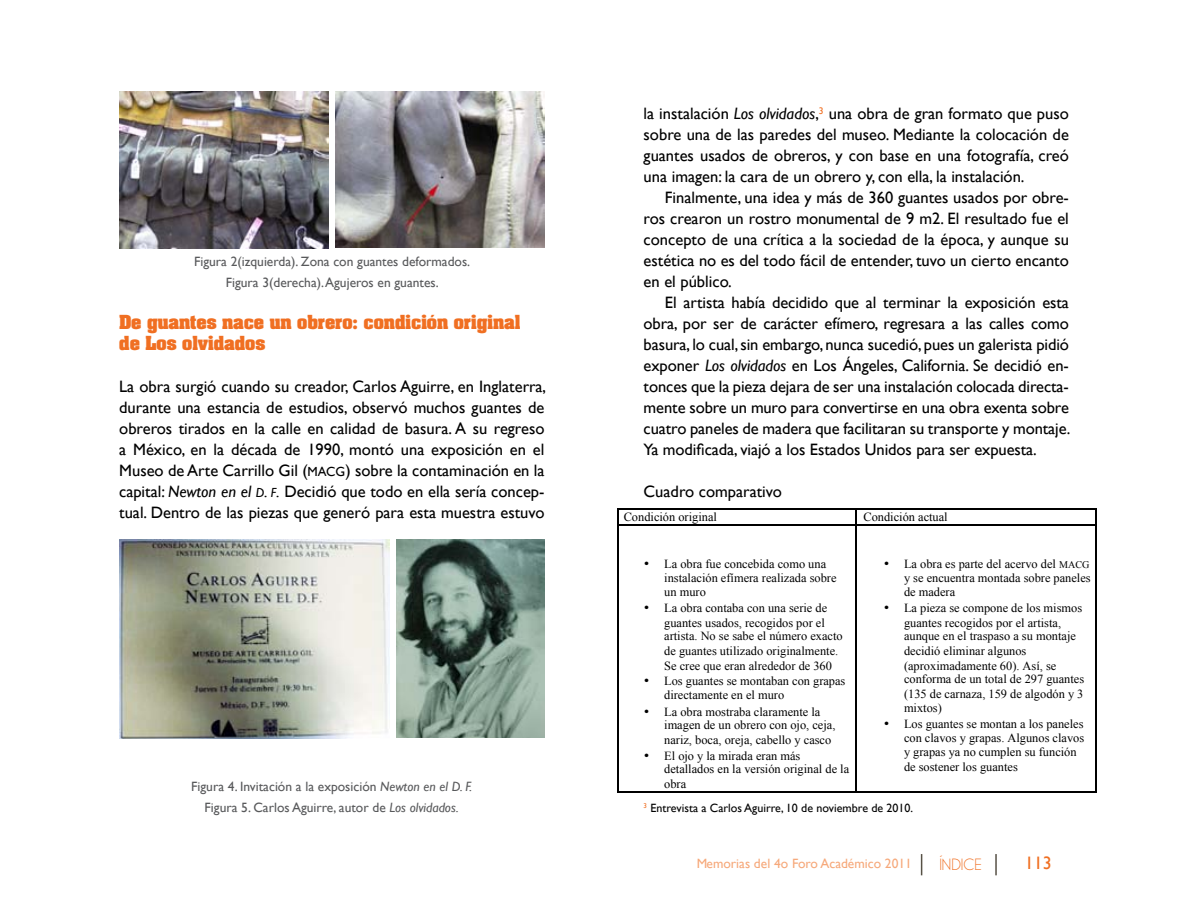
<style>
.page{position:relative;width:1188px;height:918px;background:#fff}
.page>*{position:absolute;margin:0;border:0;box-sizing:border-box;transform-origin:0 0}
.t1{font:18px "Gill Sans";color:#f06f22}
.t2{font:16.5px/21px "Gill Sans";color:#000;text-align:justify}
.t3{font:700 16.5px/21px "Aachen";color:#f06f22}
.t4{font:16.5px "Champagne&Limousines";color:#f06f22}
.t5{font:13.5px/21px "Gill Sans";color:#58595b;text-align:center}
.t6{font:13.5px "Gill Sans";color:#f06f22}
.t7{font:12.45px/14.2px "Times New Roman";color:#000}
.t8{font:12px "Gill Sans";color:#000}
.s1{font-family:"Gill Sans MT SC800";font-size:13.2px}
.s2{font-style:italic}
.s3{font-family:"Gill Sans MT Italic SC800";font-size:13.2px}
.s4{font-family:"Gill Sans MT Italic SC800"}
.s5{font-size:10.2px}
</style>
<div class="page">
<hr style="left:995px;top:854px;width:2px;height:21px;background:#575146">
<svg style="left:921px;top:854px;width:1px;height:21px"></svg>
<img style="left:119px;top:91px;width:209px;height:157px">
<img style="left:336px;top:91px;width:208px;height:157px">
<img style="left:396px;top:539px;width:149px;height:199px">
<img style="left:119px;top:539px;width:270px;height:199px">
<hr style="left:618px;top:509px;width:238px;height:1px;background:#000">
<hr style="left:857px;top:509px;width:238px;height:1px;background:#000">
<svg style="left:617px;top:509px;width:1px;height:16px"></svg>
<hr style="left:618px;top:524px;width:238px;height:1px;background:#000">
<svg style="left:856px;top:509px;width:1px;height:16px"></svg>
<hr style="left:857px;top:524px;width:238px;height:1px;background:#000">
<svg style="left:1095px;top:509px;width:2px;height:16px"></svg>
<hr style="left:617px;top:525px;width:1px;height:266px;background:#000">
<hr style="left:618px;top:791px;width:238px;height:1px;background:#000">
<hr style="left:856px;top:525px;width:1px;height:266px;background:#000">
<hr style="left:857px;top:791px;width:238px;height:1px;background:#000">
<hr style="left:1095px;top:525px;width:2px;height:266px;background:#000">
<p class="t5" style="left:194px;top:251px;width:278px">Figura 2(izquierda). Zona con guantes deformados.<br>Figura 3(derecha). Agujeros en guantes.</p>
<p class="t3" style="left:119px;top:311px;width:403px">De guantes nace un obrero: condición original de Los olvidados</p>
<p class="t2" style="left:119px;top:376px;width:428px">La obra surgió cuando su creador, Carlos Aguirre, en Inglaterra, durante una estancia de estudios, observó muchos guantes de obreros tirados en la calle en calidad de basura. A su regreso a México, en la década de 1990, montó una exposición en el Museo de Arte Carrillo Gil (<span class="s1">MACG</span>) sobre la contaminación en la capital: <span class="s2">Newton en el</span> <span class="s3">d</span><span class="s4">.</span> <span class="s3">f</span><span class="s2">.</span> Decidió que todo en ella sería concep&shy;tual. Dentro de las piezas que generó para esta muestra estuvo</p>
<p class="t5" style="left:191px;top:776px;width:283px">Figura 4. Invitación a la exposición <span class="s2">Newton en el D. F.<br></span>Figura 5. Carlos Aguirre, autor de <span class="s2">Los olvidados.</span></p>
<p class="t2" style="left:644px;top:103px;width:427px">la instalación <span class="s2">Los olvidados</span>,<sup>3</sup> una obra de gran formato que puso sobre una de las paredes del museo. Mediante la colocación de guantes usados de obreros, y con base en una fotografía, creó una imagen: la cara de un obrero y, con ella, la instalación.</p>
<p class="t2" style="left:644px;top:187px;width:427px;text-indent:21px">Finalmente, una idea y más de 360 guantes usados por obre&shy;ros crearon un rostro monumental de 9 m2. El resultado fue el concepto de una crítica a la sociedad de la época, y aunque su estética no es del todo fácil de entender, tuvo un cierto encanto en el público.</p>
<p class="t2" style="left:644px;top:292px;width:428px;text-indent:21px">El artista había decidido que al terminar la exposición esta obra, por ser de carácter efímero, regresara a las calles como basura, lo cual, sin embargo, nunca sucedió, pues un galerista pidió exponer <span class="s2">Los olvidados</span> en Los Ángeles, California. Se decidió en&shy;tonces que la pieza dejara de ser una instalación colocada directa&shy;mente sobre un muro para convertirse en una obra exenta sobre cuatro paneles de madera que facilitaran su transporte y montaje.<br>Ya modificada, viajó a los Estados Unidos para ser expuesta.</p>
<p class="t2" style="left:644px;top:481px;width:140px">Cuadro comparativo</p>
<p class="t7" style="left:624px;top:509px;width:95px">Condición original</p>
<p class="t7" style="left:863px;top:509px;width:86px">Condición actual</p>
<p class="t7" style="left:664px;top:557px;width:174px;text-indent:-20px">• La obra fue concebida como una instalación efímera realizada sobre un muro</p>
<p class="t7" style="left:664px;top:601px;width:180px;text-indent:-20px">• La obra contaba con una serie de guantes usados, recogidos por el artista. No se sabe el número exacto de guantes utilizado originalmente.<br>Se cree que eran alrededor de 360</p>
<p class="t7" style="left:664px;top:674px;width:183px;line-height:13.5px;text-indent:-20px">• Los guantes se montaban con grapas directamente en el muro</p>
<p class="t7" style="left:664px;top:704px;width:173px;text-indent:-20px">• La obra mostraba claramente la imagen de un obrero con ojo, ceja, nariz, boca, oreja, cabello y casco</p>
<p class="t7" style="left:664px;top:748px;width:187px;text-indent:-20px">• El ojo y la mirada eran más detallados en la versión original de la obra</p>
<p class="t7" style="left:904px;top:557px;width:188px;text-align:justify;text-indent:-20px">• La obra es parte del acervo del <span class="s5">MACG </span>y se encuentra montada sobre paneles de madera</p>
<p class="t7" style="left:904px;top:601px;width:182px;text-indent:-20px">• La pieza se compone de los mismos guantes recogidos por el artista, aunque en el traspaso a su montaje decidió eliminar algunos (aproximadamente 60). Así, se conforma de un total de 297 guantes (135 de carnaza, 159 de algodón y 3 mixtos)</p>
<p class="t7" style="left:904px;top:717px;width:182px;text-indent:-20px">• Los guantes se montan a los paneles con clavos y grapas. Algunos clavos y grapas ya no cumplen su función de sostener los guantes</p>
<p class="t8" style="left:644px;top:801px;width:271px"><sup>3</sup> Entrevista a Carlos Aguirre, 10 de noviembre de 2010.</p>
<p class="t6" style="left:696px;top:856px;width:217px">Memorias del 4o Foro Académico 2011</p>
<p class="t4" style="left:939px;top:855px;width:44px">ÍNDICE</p>
<p class="t1" style="left:1025px;top:853px;width:28px">113</p>
</div>
